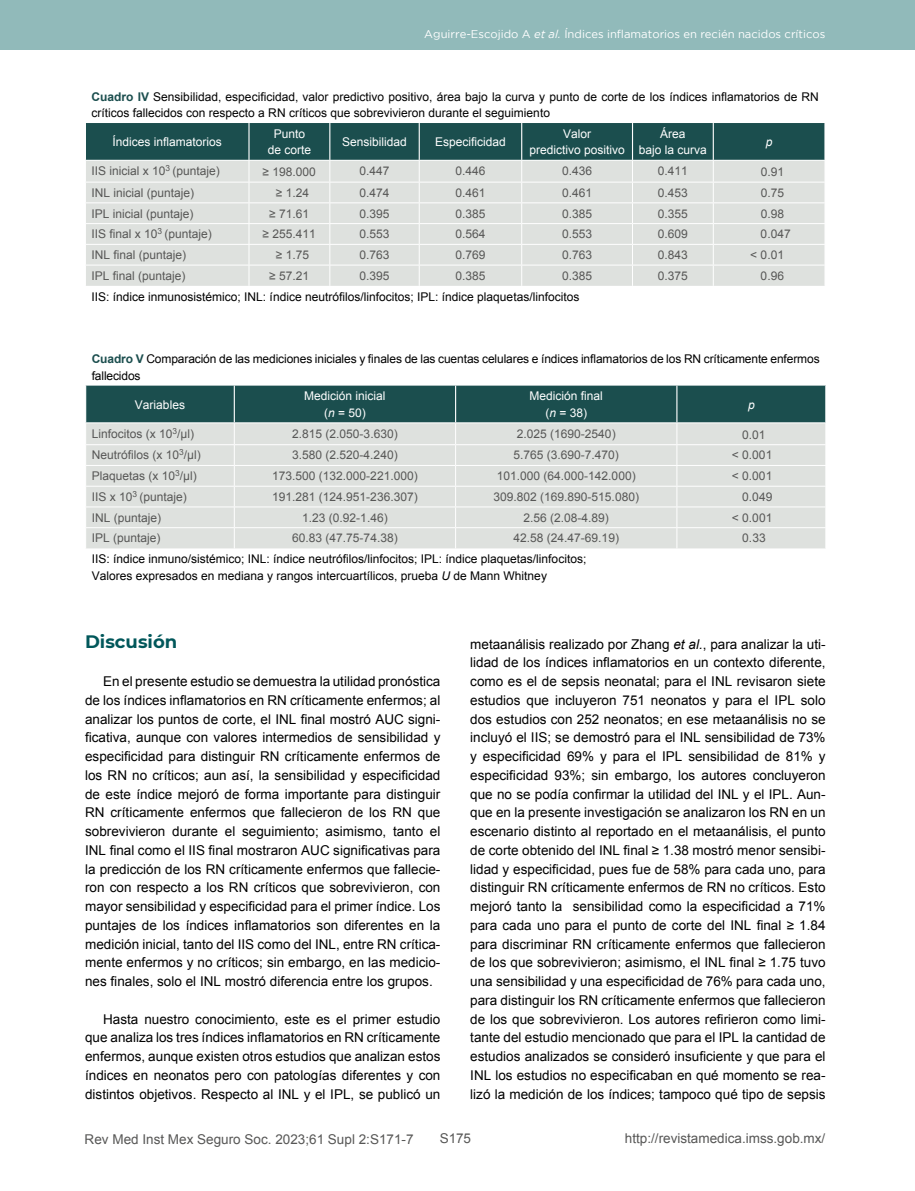
<style>
.page{position:relative;width:915px;height:1191px;background:#fff}
.page>*{position:absolute;margin:0;border:0;box-sizing:border-box;transform-origin:0 0}
.t1{font:700 18px "Montserrat";color:#01575a}
.t2{font:13.5px/18.8px "Arial";color:#000;text-align:justify}
.t3{font:13.5px "Arial";color:#575756}
.t4{font:12px "Arial";color:#575756}
.t5{font:12px/16.5px "Arial";color:#000}
.t6{font:12px/16.5px "Arial";color:#fff;text-align:center}
.t7{font:italic 12px "Arial";color:#fff}
.t8{font:11.25px "Gotham";color:#fff}
.s1{font-style:italic}
.s2{font-weight:700;color:#1b4e4e}
</style>
<div class="page">
<div style="left:0;top:0;width:914px;height:50px;background:#91baba"></div>
<svg style="left:85px;top:123px;width:740px;height:163px;background:#b4c1bf"></svg>
<svg style="left:85px;top:385px;width:741px;height:163px;background:#b3c1bf"></svg>
<p class="t8" style="left:424px;top:28px;width:402px">Aguirre-Escojido A <span class="s1">et al.</span> Índices inflamatorios en recién nacidos críticos</p>
<p class="t5" style="left:91px;top:88px;width:728px"><span class="s2">Cuadro IV</span> Sensibilidad, especificidad, valor predictivo positivo, área bajo la curva y punto de corte de los índices inflamatorios de RN críticos fallecidos con respecto a RN críticos que sobrevivieron durante el seguimiento</p>
<p class="t6" style="left:112px;top:134px;width:111px">Índices inflamatorios</p>
<p class="t6" style="left:267px;top:125px;width:45px">Punto de corte</p>
<p class="t6" style="left:342px;top:134px;width:66px">Sensibilidad</p>
<p class="t6" style="left:435px;top:134px;width:72px">Especificidad</p>
<p class="t6" style="left:529px;top:125px;width:97px">Valor<br>predictivo positivo</p>
<p class="t6" style="left:638px;top:125px;width:70px">Área<br>bajo la curva</p>
<p class="t7" style="left:765px;top:134px;width:8px">p</p>
<p class="t4" style="left:91px;top:163px;width:130px">IIS inicial x 10<sup>3</sup> (puntaje)</p>
<p class="t4" style="left:262px;top:164px;width:55px">≥ 198.000</p>
<p class="t4" style="left:359px;top:163px;width:32px">0.447</p>
<p class="t4" style="left:455px;top:163px;width:32px">0.446</p>
<p class="t4" style="left:562px;top:163px;width:32px">0.436</p>
<p class="t4" style="left:657px;top:163px;width:32px">0.411</p>
<p class="t4" style="left:760px;top:164px;width:25px">0.91</p>
<p class="t4" style="left:91px;top:185px;width:104px">INL inicial (puntaje)</p>
<p class="t4" style="left:276px;top:185px;width:35px">≥ 1.24</p>
<p class="t4" style="left:359px;top:185px;width:32px">0.474</p>
<p class="t4" style="left:455px;top:185px;width:32px">0.461</p>
<p class="t4" style="left:562px;top:185px;width:32px">0.461</p>
<p class="t4" style="left:657px;top:185px;width:32px">0.453</p>
<p class="t4" style="left:760px;top:185px;width:25px">0.75</p>
<p class="t4" style="left:91px;top:205px;width:104px">IPL inicial (puntaje)</p>
<p class="t4" style="left:269px;top:205px;width:41px">≥ 71.61</p>
<p class="t4" style="left:359px;top:205px;width:32px">0.395</p>
<p class="t4" style="left:455px;top:205px;width:32px">0.385</p>
<p class="t4" style="left:562px;top:205px;width:32px">0.385</p>
<p class="t4" style="left:657px;top:205px;width:32px">0.355</p>
<p class="t4" style="left:760px;top:205px;width:25px">0.98</p>
<p class="t4" style="left:91px;top:226px;width:122px">IIS final x 10<sup>3</sup> (puntaje)</p>
<p class="t4" style="left:262px;top:226px;width:55px">≥ 255.411</p>
<p class="t4" style="left:359px;top:226px;width:32px">0.553</p>
<p class="t4" style="left:455px;top:226px;width:32px">0.564</p>
<p class="t4" style="left:562px;top:226px;width:32px">0.553</p>
<p class="t4" style="left:657px;top:226px;width:32px">0.609</p>
<p class="t4" style="left:760px;top:226px;width:32px">0.047</p>
<p class="t4" style="left:91px;top:247px;width:96px">INL final (puntaje)</p>
<p class="t4" style="left:276px;top:247px;width:35px">≥ 1.75</p>
<p class="t4" style="left:359px;top:247px;width:32px">0.763</p>
<p class="t4" style="left:455px;top:247px;width:32px">0.769</p>
<p class="t4" style="left:562px;top:247px;width:32px">0.763</p>
<p class="t4" style="left:657px;top:247px;width:32px">0.843</p>
<p class="t4" style="left:750px;top:247px;width:35px">&lt; 0.01</p>
<p class="t4" style="left:91px;top:268px;width:96px">IPL final (puntaje)</p>
<p class="t4" style="left:269px;top:268px;width:41px">≥ 57.21</p>
<p class="t4" style="left:359px;top:268px;width:32px">0.395</p>
<p class="t4" style="left:455px;top:268px;width:32px">0.385</p>
<p class="t4" style="left:562px;top:268px;width:32px">0.385</p>
<p class="t4" style="left:657px;top:268px;width:32px">0.375</p>
<p class="t4" style="left:760px;top:268px;width:25px">0.96</p>
<p class="t5" style="left:91px;top:288px;width:489px">IIS: índice inmunosistémico; INL: índice neutrófilos/linfocitos; IPL: índice plaquetas/linfocitos</p>
<p class="t5" style="left:92px;top:351px;width:729px"><span class="s2">Cuadro V</span> Comparación de las mediciones iniciales y finales de las cuentas celulares e índices inflamatorios de los RN críticamente enfermos fallecidos</p>
<p class="t6" style="left:135px;top:396px;width:52px">Variables</p>
<p class="t6" style="left:304px;top:388px;width:83px">Medición inicial (<span class="s1">n</span> = 50)</p>
<p class="t6" style="left:529px;top:388px;width:75px">Medición final (<span class="s1">n</span> = 38)</p>
<p class="t7" style="left:747px;top:397px;width:8px">p</p>
<p class="t4" style="left:92px;top:425px;width:104px">Linfocitos (x 10<sup>3</sup>/µl)</p>
<p class="t4" style="left:292px;top:425px;width:107px">2.815 (2.050-3.630)</p>
<p class="t4" style="left:516px;top:425px;width:100px">2.025 (1690-2540)</p>
<p class="t4" style="left:742px;top:426px;width:25px">0.01</p>
<p class="t4" style="left:92px;top:447px;width:110px">Neutrófilos (x 10<sup>3</sup>/µl)</p>
<p class="t4" style="left:292px;top:447px;width:107px">3.580 (2.520-4.240)</p>
<p class="t4" style="left:513px;top:447px;width:107px">5.765 (3.690-7.470)</p>
<p class="t4" style="left:731px;top:447px;width:42px">&lt; 0.001</p>
<p class="t4" style="left:92px;top:468px;width:106px">Plaquetas (x 10<sup>3</sup>/µl)</p>
<p class="t4" style="left:272px;top:468px;width:147px">173.500 (132.000-221.000)</p>
<p class="t4" style="left:496px;top:468px;width:140px">101.000 (64.000-142.000)</p>
<p class="t4" style="left:731px;top:468px;width:42px">&lt; 0.001</p>
<p class="t4" style="left:92px;top:489px;width:97px">IIS x 10<sup>3</sup> (puntaje)</p>
<p class="t4" style="left:272px;top:489px;width:147px">191.281 (124.951-236.307)</p>
<p class="t4" style="left:493px;top:489px;width:147px">309.802 (169.890-515.080)</p>
<p class="t4" style="left:742px;top:489px;width:32px">0.049</p>
<p class="t4" style="left:92px;top:509px;width:71px">INL (puntaje)</p>
<p class="t4" style="left:302px;top:509px;width:87px">1.23 (0.92-1.46)</p>
<p class="t4" style="left:523px;top:509px;width:87px">2.56 (2.08-4.89)</p>
<p class="t4" style="left:731px;top:509px;width:42px">&lt; 0.001</p>
<p class="t4" style="left:92px;top:530px;width:70px">IPL (puntaje)</p>
<p class="t4" style="left:292px;top:530px;width:107px">60.83 (47.75-74.38)</p>
<p class="t4" style="left:513px;top:530px;width:107px">42.58 (24.47-69.19)</p>
<p class="t4" style="left:742px;top:530px;width:25px">0.33</p>
<p class="t5" style="left:92px;top:551px;width:496px">IIS: índice inmuno/sistémico; INL: índice neutrófilos/linfocitos; IPL: índice plaquetas/linfocitos;<br>Valores expresados en mediana y rangos intercuartílicos, prueba <span class="s1">U</span> de Mann Whitney</p>
<h1 class="t1" style="left:85px;top:629px;width:94px">Discusión</h1>
<p class="t2" style="left:85px;top:672px;width:357px;text-indent:18px">En el presente estudio se demuestra la utilidad pronóstica de los índices inflamatorios en RN críticamente enfermos; al analizar los puntos de corte, el INL final mostró AUC signi&shy;ficativa, aunque con valores intermedios de sensibilidad y especificidad para distinguir RN críticamente enfermos de los RN no críticos; aun así, la sensibilidad y especificidad de este índice mejoró de forma importante para distinguir RN críticamente enfermos que fallecieron de los RN que sobrevivieron durante el seguimiento; asimismo, tanto el INL final como el IIS final mostraron AUC significativas para la predicción de los RN críticamente enfermos que fallecie&shy;ron con respecto a los RN críticos que sobrevivieron, con mayor sensibilidad y especificidad para el primer índice. Los puntajes de los índices inflamatorios son diferentes en la medición inicial, tanto del IIS como del INL, entre RN crítica&shy;mente enfermos y no críticos; sin embargo, en las medicio&shy;nes finales, solo el INL mostró diferencia entre los grupos.</p>
<p class="t2" style="left:85px;top:1009px;width:357px;text-indent:18px">Hasta nuestro conocimiento, este es el primer estudio que analiza los tres índices inflamatorios en RN críticamente enfermos, aunque existen otros estudios que analizan estos índices en neonatos pero con patologías diferentes y con distintos objetivos. Respecto al INL y el IPL, se publicó un</p>
<p class="t2" style="left:470px;top:634px;width:357px">metaanálisis realizado por Zhang <span class="s1">et al.</span>, para analizar la uti&shy;lidad de los índices inflamatorios en un contexto diferente, como es el de sepsis neonatal; para el INL revisaron siete estudios que incluyeron 751 neonatos y para el IPL solo dos estudios con 252 neonatos; en ese metaanálisis no se incluyó el IIS; se demostró para el INL sensibilidad de 73% y especificidad 69% y para el IPL sensibilidad de 81% y especificidad 93%; sin embargo, los autores concluyeron que no se podía confirmar la utilidad del INL y el IPL. Aun&shy;que en la presente investigación se analizaron los RN en un escenario distinto al reportado en el metaanálisis, el punto de corte obtenido del INL final ≥ 1.38 mostró menor sensibi&shy;lidad y especificidad, pues fue de 58% para cada uno, para distinguir RN críticamente enfermos de RN no críticos. Esto mejoró tanto la sensibilidad como la especificidad a 71% para cada uno para el punto de corte del INL final ≥ 1.84 para discriminar RN críticamente enfermos que fallecieron de los que sobrevivieron; asimismo, el INL final ≥ 1.75 tuvo una sensibilidad y una especificidad de 76% para cada uno, para distinguir los RN críticamente enfermos que fallecieron de los que sobrevivieron. Los autores refirieron como limi&shy;tante del estudio mencionado que para el IPL la cantidad de estudios analizados se consideró insuficiente y que para el INL los estudios no especificaban en qué momento se rea&shy;lizó la medición de los índices; tampoco qué tipo de sepsis</p>
<p class="t3" style="left:85px;top:1130px;width:330px">Rev Med Inst Mex Seguro Soc. 2023;61 Supl 2:S171-7</p>
<p class="t3" style="left:439px;top:1129px;width:33px">S175</p>
<p class="t3" style="left:624px;top:1129px;width:202px">http://revistamedica.imss.gob.mx/</p>
</div>
